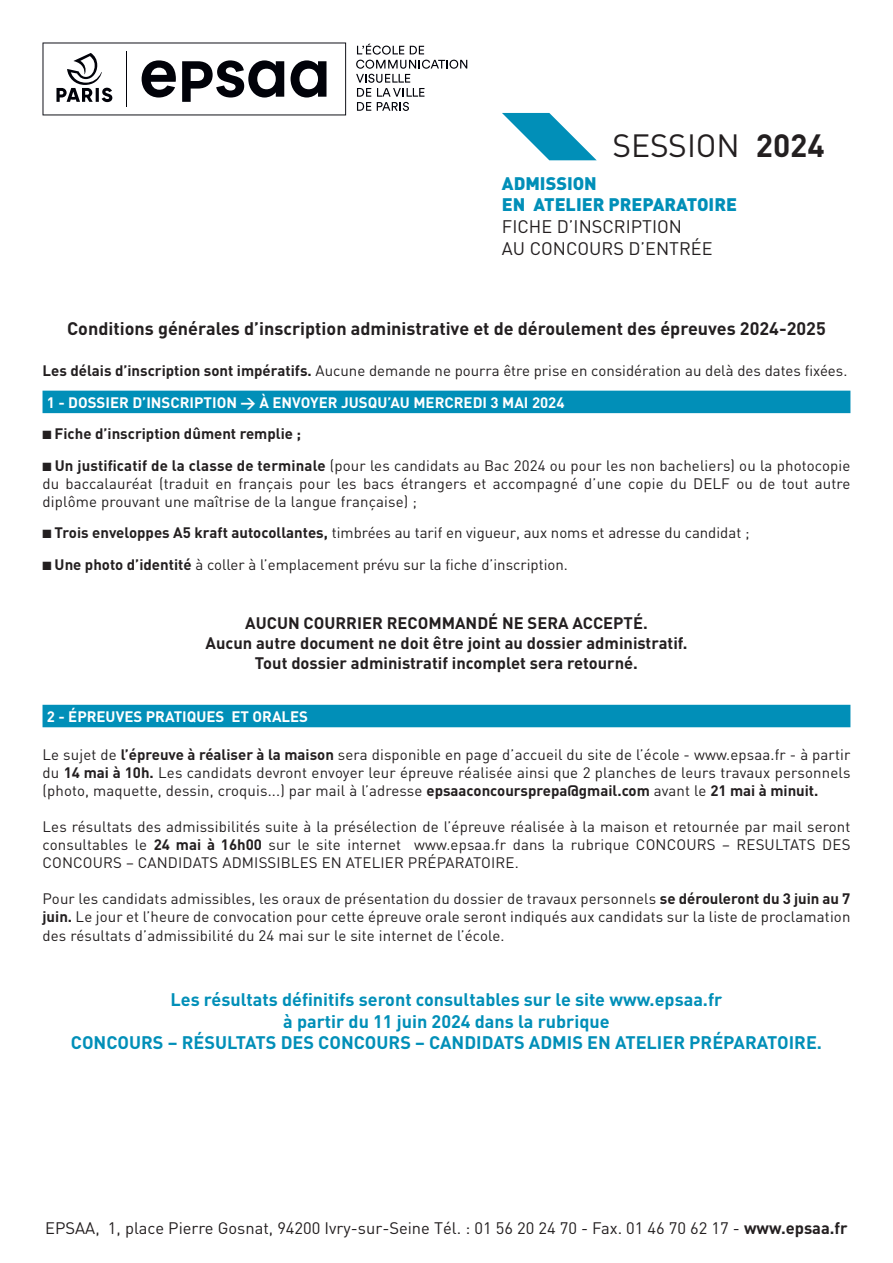
<style>
.page{position:relative;width:893px;height:1263px;background:#fff}
.page>*{position:absolute;margin:0;border:0;box-sizing:border-box;transform-origin:0 0}
.t1{font:31.8px "DIN";color:#231f20}
.t2{font:700 18px/21.6px "DIN";color:#018fb8;text-align:center}
.t3{font:700 18px "DIN";color:#231f20}
.t4{font:18px/21.6px "DIN";color:#231f20}
.t5{font:900 18px/21.6px "DIN";color:#018fb8}
.t6{font:700 16.5px/19.8px "DIN";color:#231f20;text-align:center}
.t7{font:16.5px "DIN";color:#231f20}
.t8{font:15px/18px "DIN";letter-spacing:.01em;color:#231f20;text-align:justify}
.t9{font:700 15px "DIN";color:#231f20}
.t10{font:700 15px "DIN";color:#fff}
.s1{font-weight:700}
.s2{font-weight:700;color:#fff}
</style>
<div class="page">
<svg style="left:502px;top:113px;width:95px;height:47px"></svg>
<svg style="left:356px;top:44px;width:111px;height:67px"></svg>
<svg style="left:43px;top:43px;width:303px;height:72px"></svg>
<div style="left:43px;top:391px;width:807px;height:22px;background:#018fb8"></div>
<div style="left:43px;top:705px;width:807px;height:22px;background:#018fb8"></div>
<h1 class="t1" style="left:612px;top:125px;width:214px">SESSION <span class="s1">2024</span></h1>
<p class="t5" style="left:502px;top:172px;width:237px">ADMISSION<br>EN ATELIER PREPARATOIRE</p>
<p class="t4" style="left:502px;top:215px;width:212px">FICHE D’INSCRIPTION<br>AU CONCOURS D’ENTRÉE</p>
<p class="t3" style="left:67px;top:316px;width:760px">Conditions générales d’inscription administrative et de déroulement des épreuves 2024-2025</p>
<p class="t8" style="left:43px;top:355px;width:806px;line-height:31.5px"><span class="s1">Les délais d’inscription sont impératifs.</span> Aucune demande ne pourra être prise en considération au delà des dates fixées.<br><span class="s2">1 - DOSSIER D’INSCRIPTION &gt; À ENVOYER JUSQU’AU MERCREDI 3 MAI 2024</span></p>
<p class="t9" style="left:43px;top:424px;width:260px">■ Fiche d’inscription dûment remplie ;</p>
<p class="t8" style="left:43px;top:456px;width:809px">■ <span class="s1">Un justificatif de la classe de terminale</span> (pour les candidats au Bac 2024 ou pour les non bacheliers) ou la photocopie du baccalauréat (traduit en français pour les bacs étrangers et accompagné d’une copie du DELF ou de tout autre diplôme prouvant une maîtrise de la langue française) ;</p>
<p class="t8" style="left:43px;top:523px;width:708px">■ <span class="s1">Trois enveloppes A5 kraft autocollantes,</span> timbrées au tarif en vigueur, aux noms et adresse du candidat ;</p>
<p class="t8" style="left:43px;top:555px;width:527px">■ <span class="s1">Une photo d’identité</span> à coller à l’emplacement prévu sur la fiche d’inscription.</p>
<p class="t6" style="left:205px;top:612px;width:483px">AUCUN COURRIER RECOMMANDÉ NE SERA ACCEPTÉ.<br>Aucun autre document ne doit être joint au dossier administratif.<br>Tout dossier administratif incomplet sera retourné.</p>
<p class="t10" style="left:47px;top:706px;width:263px">2 - ÉPREUVES PRATIQUES ET ORALES</p>
<p class="t8" style="left:43px;top:745px;width:809px">Le sujet de <span class="s1">l’épreuve à réaliser à la maison</span> sera disponible en page d’accueil du site de l’école - www.epsaa.fr - à partir du <span class="s1">14 mai à 10h.</span> Les candidats devront envoyer leur épreuve réalisée ainsi que 2 planches de leurs travaux personnels (photo, maquette, dessin, croquis...) par mail à l’adresse <span class="s1">epsaaconcoursprepa@gmail.com</span> avant le <span class="s1">21 mai à minuit.</span></p>
<p class="t8" style="left:43px;top:817px;width:809px">Les résultats des admissibilités suite à la présélection de l’épreuve réalisée à la maison et retournée par mail seront consultables le <span class="s1">24 mai à 16h00</span> sur le site internet www.epsaa.fr dans la rubrique CONCOURS – RESULTATS DES CONCOURS – CANDIDATS ADMISSIBLES EN ATELIER PRÉPARATOIRE.</p>
<p class="t8" style="left:43px;top:889px;width:809px">Pour les candidats admissibles, les oraux de présentation du dossier de travaux personnels <span class="s1">se dérouleront du 3 juin au 7 juin.</span> Le jour et l’heure de convocation pour cette épreuve orale seront indiqués aux candidats sur la liste de proclamation</p>
<p class="t8" style="left:43px;top:927px;width:464px">des résultats d’admissibilité du 24 mai sur le site internet de l’école.</p>
<p class="t2" style="left:71px;top:988px;width:753px">Les résultats définitifs seront consultables sur le site www.epsaa.fr<br>à partir du 11 juin 2024 dans la rubrique<br>CONCOURS – RÉSULTATS DES CONCOURS – CANDIDATS ADMIS EN ATELIER PRÉPARATOIRE.</p>
<p class="t7" style="left:45px;top:1218px;width:804px">EPSAA, 1, place Pierre Gosnat, 94200 Ivry-sur-Seine Tél. : 01 56 20 24 70 - Fax. 01 46 70 62 17 - <span class="s1">www.epsaa.fr</span></p>
</div>
